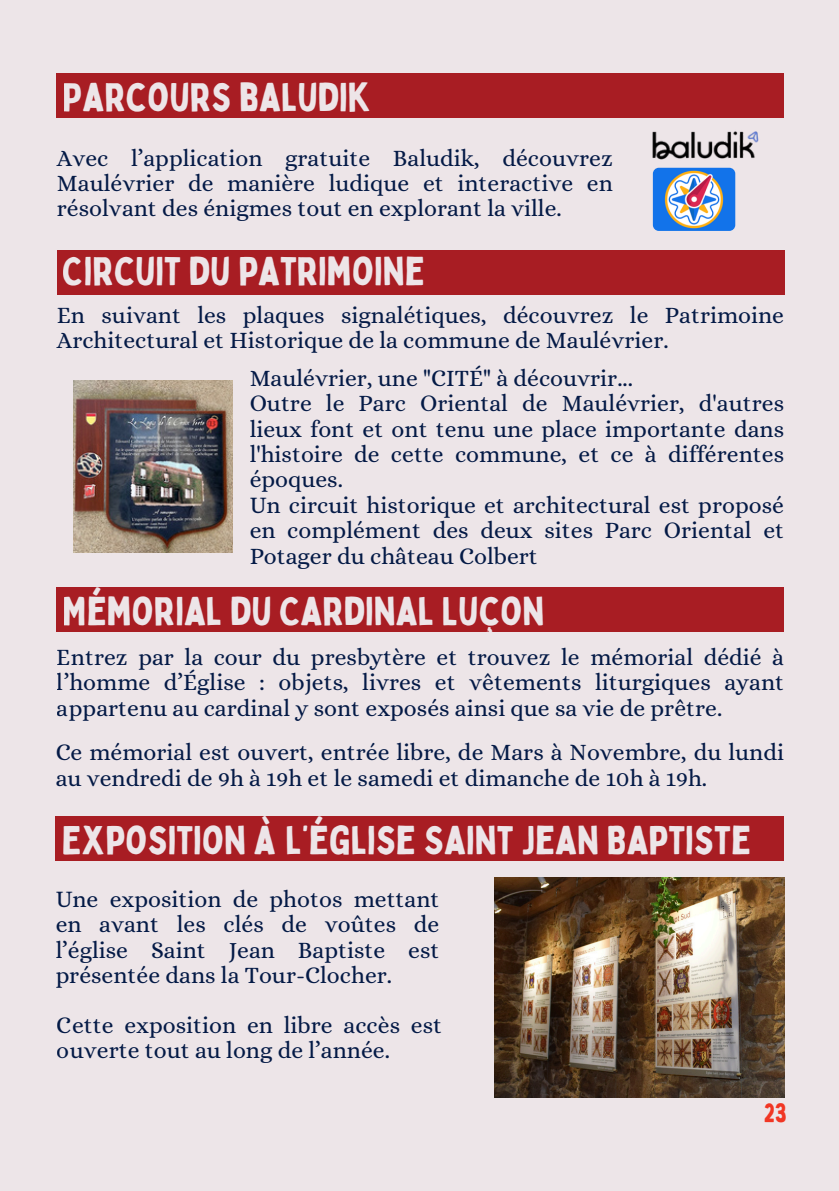
<style>
.page{position:relative;width:839px;height:1191px;background:#fff}
.page>*{position:absolute;margin:0;border:0;box-sizing:border-box;transform-origin:0 0}
.t1{font:39.4px "Bobby Jones";color:#ede5e8}
.t2{font:26.2px "Bobby Jones";color:#f13624}
.t3{font:23.6px/25.4px "Alice";color:#041a46}
</style>
<div class="page">
<div style="left:0;top:0;width:838px;height:1190px;background:#ede5e8"></div>
<img style="left:73px;top:381px;width:160px;height:172px">
<div style="left:55px;top:817px;width:729px;height:44px;background:#a81d23"></div>
<img style="left:494px;top:878px;width:290px;height:220px">
<img style="left:652px;top:168px;width:83px;height:63px">
<img style="left:652px;top:131px;width:107px;height:29px">
<div style="left:57px;top:73px;width:727px;height:44px;background:#a81d23"></div>
<div style="left:57px;top:251px;width:727px;height:44px;background:#a81d23"></div>
<div style="left:57px;top:588px;width:727px;height:44px;background:#a81d23"></div>
<h1 class="t1" style="left:63px;top:72px;width:309px">PARCOURS BALUDIK</h1>
<p class="t3" style="left:57px;top:145px;width:557px;text-align:justify">Avec l’application gratuite Baludik, découvrez Maulévrier de manière ludique et interactive en résolvant des énigmes tout en explorant la ville.</p>
<h1 class="t1" style="left:63px;top:247px;width:363px">CIRCUIT DU PATRIMOINE</h1>
<p class="t3" style="left:57px;top:302px;width:728px">En suivant les plaques signalétiques, découvrez le Patrimoine<br>Architectural et Historique de la commune de Maulévrier.</p>
<p class="t3" style="left:249px;top:365px;width:536px">Maulévrier, une "CITÉ" à découvrir...<br>Outre le Parc Oriental de Maulévrier, d'autres lieux font et ont tenu une place importante dans l'histoire de cette commune, et ce à différentes époques.<br>Un circuit historique et architectural est proposé en complément des deux sites Parc Oriental et Potager du château Colbert</p>
<h1 class="t1" style="left:63px;top:586px;width:483px">MÉMORIAL DU CARDINAL LUÇON</h1>
<p class="t3" style="left:57px;top:644px;width:728px;text-align:justify">Entrez par la cour du presbytère et trouvez le mémorial dédié à l’homme d’Église : objets, livres et vêtements liturgiques ayant appartenu au cardinal y sont exposés ainsi que sa vie de prêtre.</p>
<p class="t3" style="left:55px;top:740px;width:730px">Ce mémorial est ouvert, entrée libre, de Mars à Novembre, du lundi au vendredi de 9h à 19h et le samedi et dimanche de 10h à 19h.</p>
<h1 class="t1" style="left:62px;top:815px;width:691px">EXPOSITION À L’ÉGLISE SAINT JEAN BAPTISTE</h1>
<p class="t3" style="left:55px;top:886px;width:385px;text-align:justify">Une exposition de photos mettant en avant les clés de voûtes de l’église Saint Jean Baptiste est présentée dans la Tour-Clocher.</p>
<p class="t3" style="left:57px;top:1012px;width:387px">Cette exposition en libre accès est ouverte tout au long de l’année.</p>
<p class="t2" style="left:763px;top:1096px;width:25px">23</p>
</div>
